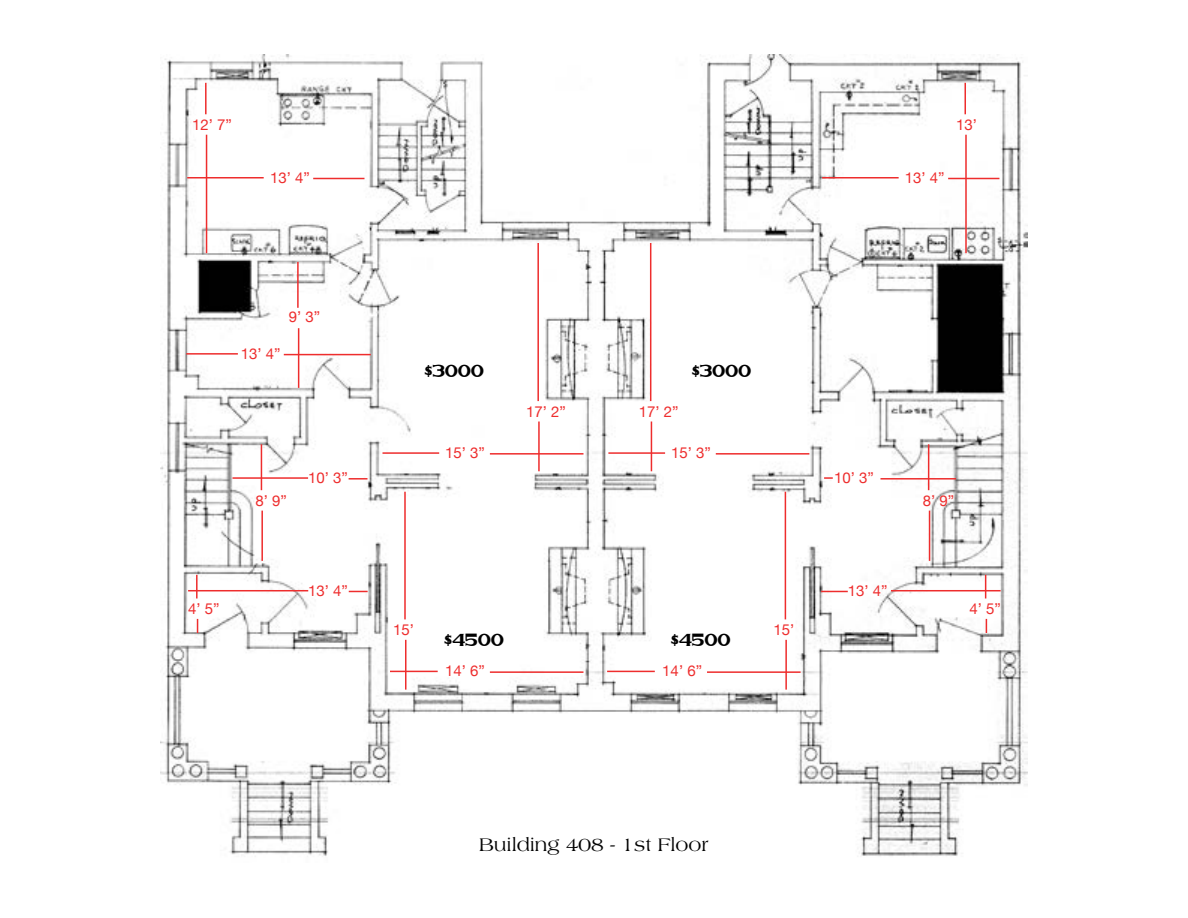
<style>
.page{position:relative;width:1188px;height:918px;background:#fff}
.page>*{position:absolute;margin:0;border:0;box-sizing:border-box;transform-origin:0 0}
.t1{font:19.5px "Americana Std";color:#000}
.t2{font:15px "Helvetica Neue";color:#ee2d2d}
.t3{font:15px "Alphacal Black JNL";letter-spacing:-.015em;color:#000}
</style>
<div class="page">
<img style="left:160px;top:54px;width:868px;height:802px">
<div style="left:461px;top:756px;width:286px;height:57px;background:#fff"></div>
<hr style="left:205px;top:83px;width:2px;height:31px;background:#ee2d2d">
<hr style="left:964px;top:83px;width:2px;height:31px;background:#ee2d2d">
<hr style="left:206px;top:135px;width:1px;height:118px;background:#ee2d2d">
<hr style="left:965px;top:135px;width:2px;height:118px;background:#ee2d2d">
<hr style="left:313px;top:178px;width:52px;height:1px;background:#ee2d2d">
<hr style="left:948px;top:178px;width:51px;height:1px;background:#ee2d2d">
<hr style="left:187px;top:177px;width:77px;height:2px;background:#ee2d2d">
<hr style="left:822px;top:177px;width:77px;height:2px;background:#ee2d2d">
<hr style="left:297px;top:262px;width:2px;height:46px;background:#ee2d2d">
<hr style="left:261px;top:444px;width:1px;height:46px;background:#ee2d2d">
<hr style="left:928px;top:444px;width:1px;height:46px;background:#ee2d2d">
<hr style="left:196px;top:575px;width:2px;height:23px;background:#ee2d2d">
<svg style="left:985px;top:575px;width:1px;height:23px"></svg>
<hr style="left:298px;top:328px;width:1px;height:60px;background:#ee2d2d">
<hr style="left:261px;top:511px;width:2px;height:50px;background:#ee2d2d">
<hr style="left:929px;top:511px;width:1px;height:50px;background:#ee2d2d">
<svg style="left:197px;top:619px;width:1px;height:14px"></svg>
<svg style="left:986px;top:619px;width:1px;height:14px"></svg>
<hr style="left:284px;top:354px;width:87px;height:1px;background:#ee2d2d">
<svg style="left:349px;top:478px;width:18px;height:2px"></svg>
<hr style="left:880px;top:478px;width:76px;height:2px;background:#ee2d2d">
<svg style="left:349px;top:591px;width:19px;height:1px"></svg>
<hr style="left:891px;top:590px;width:110px;height:1px;background:#ee2d2d">
<hr style="left:186px;top:353px;width:52px;height:2px;background:#ee2d2d">
<hr style="left:232px;top:477px;width:76px;height:2px;background:#ee2d2d">
<svg style="left:824px;top:477px;width:9px;height:2px"></svg>
<hr style="left:188px;top:590px;width:120px;height:1px;background:#ee2d2d">
<svg style="left:821px;top:591px;width:27px;height:1px"></svg>
<hr style="left:404px;top:492px;width:2px;height:127px;background:#ee2d2d">
<hr style="left:537px;top:243px;width:2px;height:158px;background:#ee2d2d">
<hr style="left:650px;top:243px;width:1px;height:158px;background:#ee2d2d">
<hr style="left:785px;top:492px;width:1px;height:127px;background:#ee2d2d">
<hr style="left:405px;top:640px;width:1px;height:50px;background:#ee2d2d">
<hr style="left:538px;top:422px;width:2px;height:49px;background:#ee2d2d">
<hr style="left:651px;top:422px;width:1px;height:49px;background:#ee2d2d">
<hr style="left:785px;top:640px;width:2px;height:50px;background:#ee2d2d">
<hr style="left:490px;top:671px;width:94px;height:2px;background:#ee2d2d">
<hr style="left:490px;top:453px;width:94px;height:2px;background:#ee2d2d">
<hr style="left:716px;top:453px;width:93px;height:2px;background:#ee2d2d">
<hr style="left:707px;top:671px;width:94px;height:2px;background:#ee2d2d">
<hr style="left:390px;top:671px;width:48px;height:1px;background:#ee2d2d">
<hr style="left:382px;top:452px;width:57px;height:2px;background:#ee2d2d">
<hr style="left:608px;top:452px;width:57px;height:2px;background:#ee2d2d">
<hr style="left:607px;top:671px;width:48px;height:1px;background:#ee2d2d">
<p class="t2" style="left:192px;top:114px;width:41px">12’ 7”</p>
<p class="t2" style="left:956px;top:114px;width:22px">13’</p>
<p class="t2" style="left:270px;top:166px;width:41px">13’ 4”</p>
<p class="t2" style="left:905px;top:166px;width:41px">13’ 4”</p>
<p class="t2" style="left:289px;top:306px;width:33px">9’ 3”</p>
<p class="t2" style="left:241px;top:343px;width:41px">13’ 4”</p>
<p class="t3" style="left:425px;top:361px;width:61px">$3000</p>
<p class="t2" style="left:526px;top:401px;width:41px">17’ 2”</p>
<p class="t2" style="left:639px;top:401px;width:41px">17’ 2”</p>
<p class="t3" style="left:692px;top:361px;width:61px">$3000</p>
<p class="t2" style="left:445px;top:442px;width:41px">15’ 3”</p>
<p class="t2" style="left:671px;top:442px;width:41px">15’ 3”</p>
<p class="t2" style="left:308px;top:467px;width:41px">10’ 3”</p>
<p class="t2" style="left:834px;top:467px;width:41px">10’ 3”</p>
<p class="t2" style="left:255px;top:490px;width:33px">8’ 9”</p>
<p class="t2" style="left:923px;top:490px;width:33px">8’ 9”</p>
<p class="t2" style="left:308px;top:579px;width:41px">13’ 4”</p>
<p class="t2" style="left:848px;top:580px;width:41px">13’ 4”</p>
<p class="t2" style="left:393px;top:619px;width:22px">15’</p>
<p class="t2" style="left:188px;top:598px;width:33px">4’ 5”</p>
<p class="t2" style="left:969px;top:598px;width:33px">4’ 5”</p>
<p class="t2" style="left:773px;top:619px;width:22px">15’</p>
<p class="t3" style="left:444px;top:630px;width:61px">$4500</p>
<p class="t3" style="left:671px;top:630px;width:61px">$4500</p>
<p class="t2" style="left:445px;top:660px;width:41px">14’ 6”</p>
<p class="t2" style="left:662px;top:660px;width:41px">14’ 6”</p>
<h1 class="t1" style="left:479px;top:835px;width:231px">Building 408 - 1st Floor</h1>
</div>
